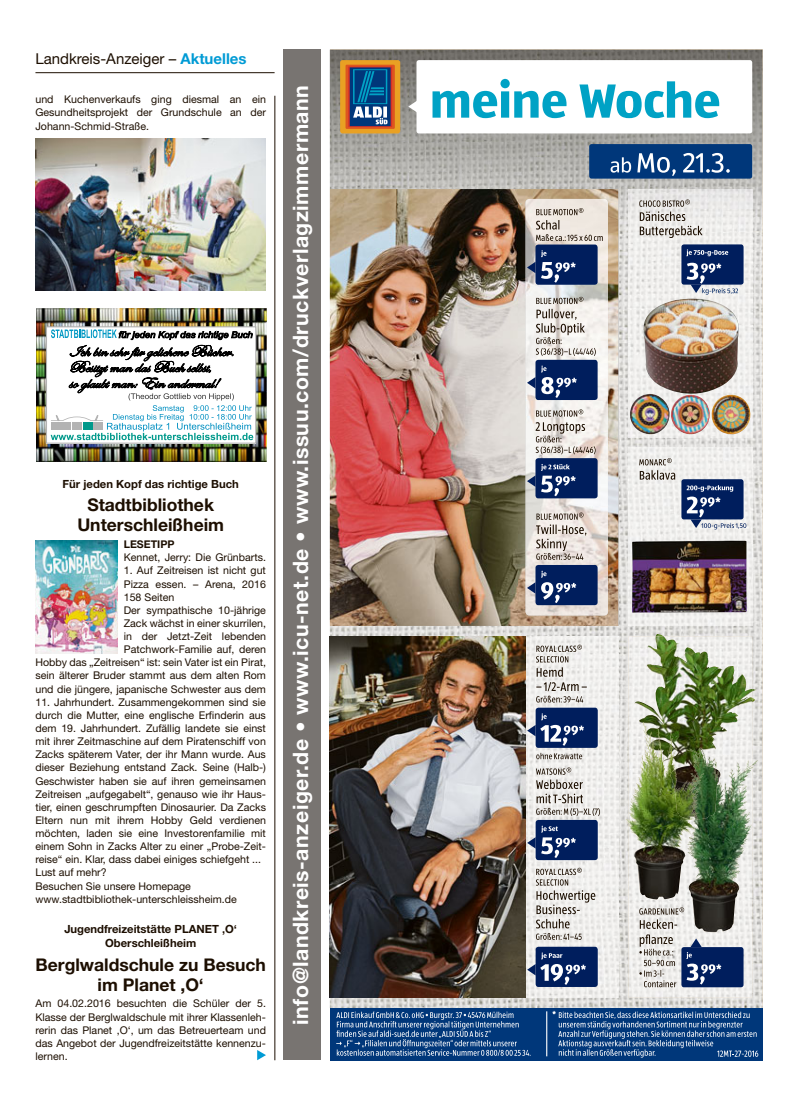
<style>
.page{position:relative;width:798px;height:1117px;background:#fff}
.page>*{position:absolute;margin:0;border:0;box-sizing:border-box;transform-origin:0 0}
.t1{font:700 21.25px "Helvetica Neue";letter-spacing:.025em;color:#fff}
.t2{font:700 17.5px/20px "Helvetica Neue";color:#1c0e00;text-align:center}
.t3{font:15px "Helvetica Neue";color:#1c0e00}
.t4{font:700 11.25px/13.8px "Helvetica Neue";color:#1c0e00;text-align:center}
.t5{font:10.62px/13.1px "Helvetica Neue";color:#1c0e00}
.s1{font-weight:700;color:#009bd5}
.s2{font-weight:700}
</style>
<div class="page">
<hr style="left:274px;top:96px;width:1px;height:963px;background:#1c0e00">
<hr style="left:35px;top:72px;width:239px;height:1px;background:#1c0e00">
<img style="left:330px;top:231px;width:432px;height:776px">
<img style="left:330px;top:50px;width:432px;height:181px">
<div style="left:330px;top:1007px;width:432px;height:52px;background:#00377a"></div>
<svg style="left:336px;top:1011px;width:194px;height:44px"></svg>
<hr style="left:546px;top:1011px;width:1px;height:45px;background:#fff">
<svg style="left:552px;top:1010px;width:206px;height:47px"></svg>
<div style="left:589px;top:144px;width:162px;height:34px;background:#00377a;border-radius:2px"></div>
<svg style="left:610px;top:157px;width:21px;height:15px"></svg>
<svg style="left:637px;top:153px;width:92px;height:23px"></svg>
<div style="left:340px;top:60px;width:60px;height:73px;background:#e9a123;border-radius:2px"></div>
<div style="left:345px;top:65px;width:49px;height:64px;background:#dd561f"></div>
<div style="left:348px;top:66px;width:44px;height:61px;background:#543459"></div>
<div style="left:349px;top:67px;width:41px;height:59px;background:#00377a"></div>
<svg style="left:353px;top:69px;width:34px;height:55px"></svg>
<svg style="left:408px;top:95px;width:8px;height:23px"></svg>
<div style="left:416px;top:60px;width:336px;height:73px;background:#fff;border-radius:2px"></div>
<svg style="left:432px;top:79px;width:287px;height:39px"></svg>
<img style="left:330px;top:189px;width:288px;height:436px">
<img style="left:525px;top:636px;width:93px;height:361px">
<img style="left:330px;top:636px;width:195px;height:361px">
<img style="left:628px;top:447px;width:123px;height:178px">
<img style="left:628px;top:189px;width:123px;height:248px">
<img style="left:735px;top:768px;width:16px;height:20px">
<img style="left:525px;top:199px;width:82px;height:416px;border-radius:4px">
<svg style="left:535px;top:208px;width:67px;height:33px;background:#d2cac2"></svg>
<div style="left:535px;top:244px;width:62px;height:41px;background:#001e5d;border-radius:3px"></div>
<svg style="left:527px;top:250px;width:48px;height:32px"></svg>
<svg style="left:535px;top:297px;width:60px;height:59px"></svg>
<div style="left:535px;top:360px;width:62px;height:40px;background:#001e5d;border-radius:3px"></div>
<svg style="left:527px;top:365px;width:49px;height:33px"></svg>
<svg style="left:536px;top:409px;width:47px;height:7px"></svg>
<svg style="left:535px;top:422px;width:60px;height:32px"></svg>
<div style="left:535px;top:458px;width:62px;height:40px;background:#001e5d;border-radius:3px"></div>
<svg style="left:527px;top:464px;width:48px;height:32px"></svg>
<svg style="left:536px;top:512px;width:50px;height:47px;background:#c8bfb9"></svg>
<div style="left:535px;top:565px;width:62px;height:40px;background:#001e5d;border-radius:3px"></div>
<svg style="left:527px;top:570px;width:49px;height:33px"></svg>
<svg style="left:536px;top:644px;width:45px;height:32px"></svg>
<svg style="left:536px;top:682px;width:50px;height:20px"></svg>
<div style="left:535px;top:707px;width:62px;height:40px;background:#001e5d;border-radius:3px"></div>
<svg style="left:527px;top:713px;width:56px;height:32px"></svg>
<svg style="left:536px;top:767px;width:63px;height:49px"></svg>
<div style="left:535px;top:819px;width:62px;height:40px;background:#001e5d;border-radius:3px"></div>
<svg style="left:541px;top:825px;width:34px;height:32px"></svg>
<svg style="left:527px;top:837px;width:8px;height:11px"></svg>
<svg style="left:535px;top:867px;width:60px;height:72px"></svg>
<div style="left:535px;top:946px;width:62px;height:40px;background:#001e5d;border-radius:3px"></div>
<svg style="left:527px;top:952px;width:58px;height:32px"></svg>
<div style="left:681px;top:946px;width:62px;height:41px;background:#001e5d;border-radius:3px"></div>
<svg style="left:686px;top:938px;width:35px;height:46px"></svg>
<svg style="left:639px;top:907px;width:45px;height:21px"></svg>
<svg style="left:639px;top:934px;width:37px;height:53px"></svg>
<img style="left:631px;top:540px;width:115px;height:72px">
<img style="left:629px;top:394px;width:121px;height:41px">
<img style="left:655px;top:633px;width:101px;height:69px">
<img style="left:646px;top:636px;width:19px;height:52px">
<svg style="left:625px;top:818px;width:3px;height:8px"></svg>
<img style="left:642px;top:741px;width:8px;height:2px">
<img style="left:642px;top:722px;width:29px;height:19px">
<svg style="left:639px;top:199px;width:63px;height:39px;background:#c4c1bd"></svg>
<svg style="left:639px;top:458px;width:36px;height:21px"></svg>
<div style="left:681px;top:244px;width:62px;height:40px;background:#001e5d;border-radius:3px"></div>
<svg style="left:686px;top:249px;width:42px;height:7px"></svg>
<svg style="left:686px;top:263px;width:51px;height:31px"></svg>
<div style="left:681px;top:479px;width:62px;height:40px;background:#001e5d;border-radius:3px"></div>
<svg style="left:686px;top:485px;width:60px;height:44px"></svg>
<img style="left:642px;top:298px;width:96px;height:96px">
<svg style="left:536px;top:752px;width:46px;height:7px"></svg>
<svg style="left:751px;top:760px;width:6px;height:8px"></svg>
<img style="left:700px;top:749px;width:9px;height:14px">
<img style="left:685px;top:747px;width:15px;height:11px">
<img style="left:691px;top:816px;width:4px;height:14px">
<svg style="left:694px;top:773px;width:10px;height:7px"></svg>
<img style="left:35px;top:540px;width:83px;height:113px">
<img style="left:36px;top:309px;width:230px;height:152px">
<div style="left:46px;top:327px;width:210px;height:116px;background:#fff"></div>
<div style="left:46px;top:326px;width:210px;height:117px;border:1px solid #b3b3b3"></div>
<svg style="left:51px;top:329px;width:202px;height:111px"></svg>
<img style="left:35px;top:138px;width:231px;height:152px">
<div style="left:283px;top:50px;width:38px;height:1009px;background:#787471"></div>
<svg style="left:257px;top:1050px;width:9px;height:9px"></svg>
<p class="t3" style="left:35px;top:53px;width:212px">Landkreis-Anzeiger – <span class="s1">Aktuelles</span></p>
<p class="t5" style="left:35px;top:94px;width:232px;text-align:justify">und Kuchenverkaufs ging diesmal an ein Gesundheitsprojekt der Grundschule an der Johann-Schmid-Straße.</p>
<p class="t4" style="left:63px;top:478px;width:178px">Für jeden Kopf das richtige Buch</p>
<p class="t2" style="left:77px;top:496px;width:148px">Stadtbibliothek<br>Unterschleißheim</p>
<p class="t5" style="left:124px;top:538px;width:144px"><span class="s2">LESETIPP<br></span>Kennet, Jerry: Die Grünbarts.</p>
<p class="t5" style="left:124px;top:565px;width:144px">1. Auf Zeitreisen ist nicht gut</p>
<p class="t5" style="left:124px;top:578px;width:144px">Pizza essen. – Arena, 2016</p>
<p class="t5" style="left:124px;top:591px;width:52px">158 Seiten</p>
<p class="t5" style="left:124px;top:604px;width:144px">Der sympathische 10-jährige</p>
<p class="t5" style="left:124px;top:617px;width:144px">Zack wächst in einer skurrilen,</p>
<p class="t5" style="left:124px;top:630px;width:144px">in der Jetzt-Zeit lebenden</p>
<p class="t5" style="left:124px;top:643px;width:144px">Patchwork-Familie auf, deren</p>
<p class="t5" style="left:35px;top:656px;width:232px">Hobby das „Zeitreisen“ ist: sein Vater ist ein Pirat,</p>
<p class="t5" style="left:35px;top:670px;width:232px">sein älterer Bruder stammt aus dem alten Rom</p>
<p class="t5" style="left:35px;top:683px;width:232px">und die jüngere, japanische Schwester aus dem</p>
<p class="t5" style="left:35px;top:696px;width:232px">11. Jahrhundert. Zusammengekommen sind sie durch die Mutter, eine englische Erfinderin aus dem 19. Jahrhundert. Zufällig landete sie einst mit ihrer Zeitmaschine auf dem Piratenschiff von Zacks späterem Vater, der ihr Mann wurde. Aus dieser Beziehung entstand Zack. Seine (Halb-)<br>Geschwister haben sie auf ihren gemeinsamen Zeitreisen „aufgegabelt“, genauso wie ihr Haus&shy;tier, einen geschrumpften Dinosaurier. Da Zacks Eltern nun mit ihrem Hobby Geld verdienen möchten, laden sie eine Investorenfamilie mit einem Sohn in Zacks Alter zu einer „Probe-Zeit&shy;reise“ ein. Klar, dass dabei einiges schiefgeht ...<br>Lust auf mehr?<br>Besuchen Sie unsere Homepage www.stadtbibliothek-unterschleissheim.de</p>
<p class="t4" style="left:64px;top:923px;width:174px">Jugendfreizeitstätte PLANET ‚O‘<br>Oberschleißheim</p>
<p class="t2" style="left:35px;top:955px;width:232px">Berglwaldschule zu Besuch im Planet ,O‘</p>
<p class="t5" style="left:35px;top:997px;width:232px;text-align:justify">Am 04.02.2016 besuchten die Schüler der 5.<br>Klasse der Berglwaldschule mit ihrer Klassenleh&shy;rerin das Planet ,O‘, um das Betreuerteam und das Angebot der Jugendfreizeitstätte kennenzu&shy;lernen.</p>
<p class="t1" style="left:293px;top:1024px;width:940px;rotate:-90deg">info@landkreis-anzeiger.de • www.icu-net.de • www.issuu.com/druckverlagzimmermann</p>
</div>
